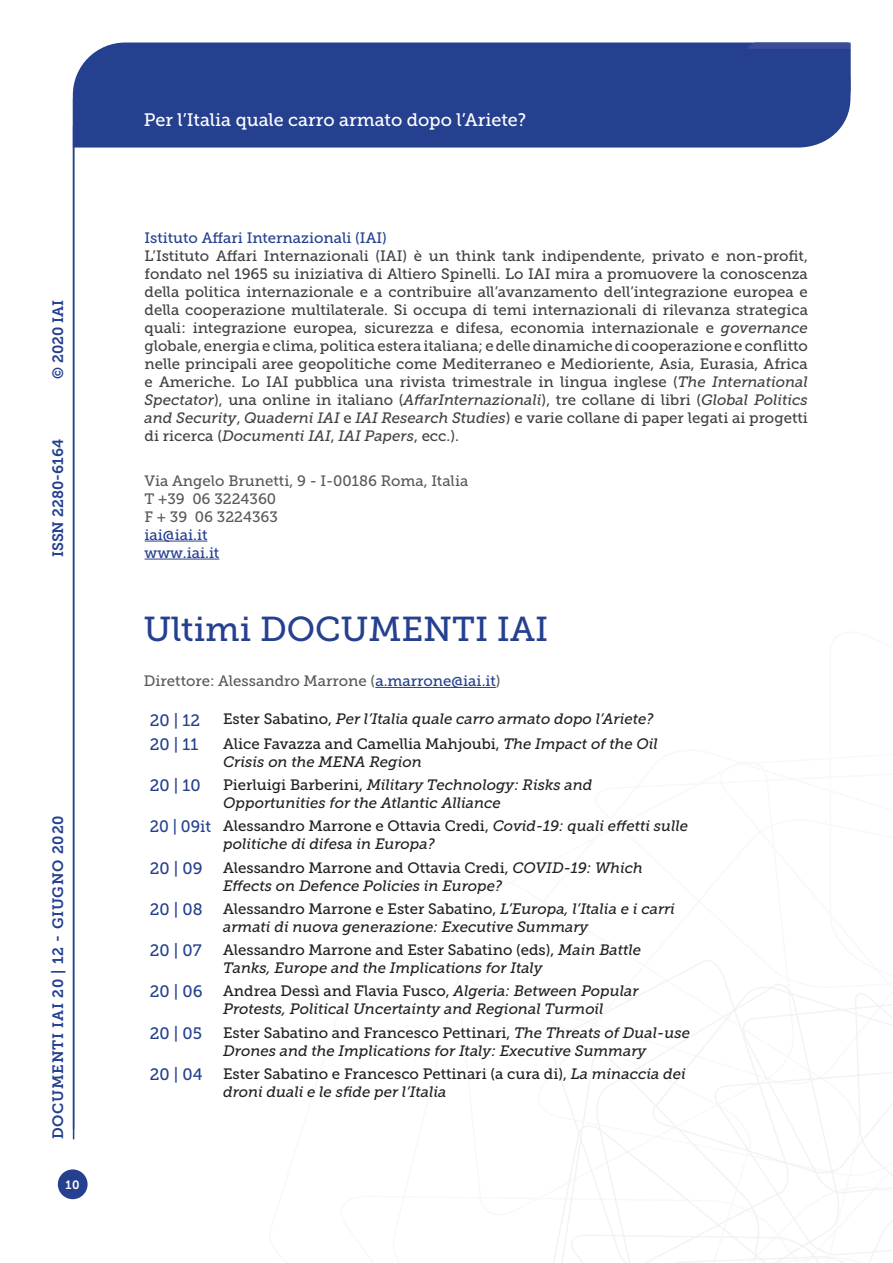
<style>
.page{position:relative;width:893px;height:1263px;background:#fff}
.page>*{position:absolute;margin:0;border:0;box-sizing:border-box;transform-origin:0 0}
.t1{font:34.5px "Museo Slab 500";color:#25408f}
.Intestazione{font:18px "Museo Slab 500";color:#fff}
.t2{font:16.5px "Museo Slab 500";color:#25408f}
.t3{font:16.5px "Museo Slab 500";color:#25408f;scale:.96 1}
.t4{font:15px/18px "Museo Slab 500";color:#414142;text-align:justify}
.Elenco_paper{font:italic 15px/18px "Museo Slab 500";color:#231f20}
.t5{font:15px "Museo Slab 500";color:#58595b}
.Elenco_paper-2{font:15px/18px "Museo Slab 500";color:#231f20}
.t6{font:15px "Museo Slab 500";color:#25408f}
.t7{font:15px "Museo Slab 700";letter-spacing:.05em;color:#25408f}
.t8{font:15px "Museo Slab 700";color:#25408f}
.t9{font:12px "Museo Slab 700";color:#fff}
.s1{font-style:italic}
.s2{color:#25408f}
.s3{font-style:normal}
</style>
<div class="page">
<svg style="left:553px;top:960px;width:340px;height:303px"></svg>
<div style="left:100px;top:43px;width:641px;height:6px;background:#25408f"></div>
<svg style="left:741px;top:43px;width:109px;height:6px"></svg>
<div style="left:58px;top:1169px;width:30px;height:30px;background:#25408f;border-radius:50%"></div>
<hr style="left:73px;top:126px;width:1px;height:1013px;background:#25408f">
<div style="left:73px;top:49px;width:777px;height:99px;background:#25408f"></div>
<hr style="left:375px;top:687px;width:121px;height:1px;background:#25408f">
<hr style="left:145px;top:541px;width:62px;height:1px;background:#25408f">
<hr style="left:145px;top:559px;width:74px;height:1px;background:#25408f">
<hr style="left:73px;top:142px;width:1px;height:987px;background:#25408f">
<p class="t7" style="left:50px;top:379px;width:80px;rotate:-90deg">© 2020 IAI</p>
<p class="t8" style="left:50px;top:557px;width:120px;rotate:-90deg">ISSN 2280-6164</p>
<p class="t7" style="left:50px;top:1139px;width:325px;rotate:-90deg">DOCUMENTI IAI 20 | 12 - GIUGNO 2020</p>
<p class="t9" style="left:65px;top:1178px;width:16px">10</p>
<p class="Intestazione" style="left:144px;top:110px;width:384px">Per l’Italia quale carro armato dopo l’Ariete?</p>
<p class="Intestazione" style="left:385px;top:110px;width:8px">t</p>
<p class="t6" style="left:145px;top:229px;width:244px">Istituto Affari Internazionali (IAI)</p>
<p class="t4" style="left:145px;top:247px;width:665px">L’Istituto Affari Internazionali (IAI) è un think tank indipendente, privato e non-profit, fondato nel 1965 su iniziativa di Altiero Spinelli. Lo IAI mira a promuovere la conoscenza della politica internazionale e a contribuire all’avanzamento dell’integrazione europea e della cooperazione multilaterale. Si occupa di temi internazionali di rilevanza strategica quali: integrazione europea, sicurezza e difesa, economia internazionale e <span class="s1">governance </span>globale, energia e clima, politica estera italiana; e delle dinamiche di cooperazione e conflitto nelle principali aree geopolitiche come Mediterraneo e Medioriente, Asia, Eurasia, Africa e Americhe. Lo IAI pubblica una rivista trimestrale in lingua inglese (<span class="s1">The International Spectator</span>), una online in italiano (<span class="s1">AffarInternazionali</span>), tre collane di libri (<span class="s1">Global Politics and Security</span>, <span class="s1">Quaderni IAI</span> e <span class="s1">IAI Research Studies</span>) e varie collane di paper legati ai progetti di ricerca (<span class="s1">Documenti IAI</span>, <span class="s1">IAI Papers</span>, ecc.).</p>
<p class="t5" style="left:145px;top:472px;width:325px">Via Angelo Brunetti, 9 - I-00186 Roma, Italia</p>
<p class="t5" style="left:145px;top:490px;width:133px">T +39 06 3224360</p>
<p class="t5" style="left:145px;top:508px;width:135px">F + 39 06 3224363</p>
<p class="t6" style="left:145px;top:526px;width:64px">iai@iai.it</p>
<p class="t6" style="left:145px;top:544px;width:76px">www.iai.it</p>
<p class="t1" style="left:144px;top:610px;width:406px">Ultimi DOCUMENTI IAI</p>
<p class="t5" style="left:144px;top:672px;width:358px">Direttore: Alessandro Marrone (<span class="s2">a.marrone@iai.it</span>)</p>
<p class="t2" style="left:150px;top:711px;width:52px">20 | 12</p>
<p class="Elenco_paper" style="left:223px;top:710px;width:432px"><span class="s3">Ester Sabatino,</span> Per l’Italia quale carro armato dopo l’Ariete?</p>
<p class="t2" style="left:150px;top:735px;width:50px">20 | 11</p>
<p class="Elenco_paper" style="left:223px;top:735px;width:436px"><span class="s3">Alice Favazza and Camellia Mahjoubi,</span> The Impact of the Oil<br>Crisis on the MENA Region</p>
<p class="t2" style="left:150px;top:776px;width:52px">20 | 10</p>
<p class="Elenco_paper" style="left:223px;top:776px;width:371px"><span class="s3">Pierluigi Barberini,</span> Military Technology: Risks and<br>Opportunities for the Atlantic Alliance</p>
<p class="t3" style="left:150px;top:817px;width:65px">20 | 09it</p>
<p class="Elenco_paper" style="left:223px;top:817px;width:466px"><span class="s3">Alessandro Marrone e Ottavia Credi,</span> Covid-19: quali effetti sulle politiche di difesa in Europa?</p>
<p class="t2" style="left:150px;top:859px;width:54px">20 | 09</p>
<p class="Elenco_paper" style="left:223px;top:858px;width:421px"><span class="s3">Alessandro Marrone and Ottavia Credi,</span> COVID-19: Which<br>Effects on Defence Policies in Europe?</p>
<p class="t2" style="left:150px;top:900px;width:54px">20 | 08</p>
<p class="Elenco_paper" style="left:223px;top:900px;width:453px"><span class="s3">Alessandro Marrone e Ester Sabatino,</span> L’Europa, l’Italia e i carri armati di nuova generazione: Executive Summary</p>
<p class="t2" style="left:150px;top:941px;width:53px">20 | 07</p>
<p class="Elenco_paper" style="left:223px;top:941px;width:420px"><span class="s3">Alessandro Marrone and Ester Sabatino (eds),</span> Main Battle<br>Tanks, Europe and the Implications for Italy</p>
<p class="t2" style="left:150px;top:982px;width:54px">20 | 06</p>
<p class="Elenco_paper" style="left:223px;top:982px;width:417px"><span class="s3">Andrea Dessì and Flavia Fusco,</span> Algeria: Between Popular<br>Protests, Political Uncertainty and Regional Turmoil</p>
<p class="t2" style="left:150px;top:1024px;width:54px">20 | 05</p>
<p class="Elenco_paper" style="left:223px;top:1023px;width:468px"><span class="s3">Ester Sabatino and Francesco Pettinari,</span> The Threats of Dual-use<br>Drones and the Implications for Italy: Executive Summary</p>
<p class="t2" style="left:150px;top:1065px;width:54px">20 | 04</p>
<p class="Elenco_paper-2" style="left:223px;top:1065px;width:464px">Ester Sabatino e Francesco Pettinari (a cura di), <span class="s1">La minaccia dei droni duali e le sfide per l’Italia</span></p>
</div>
